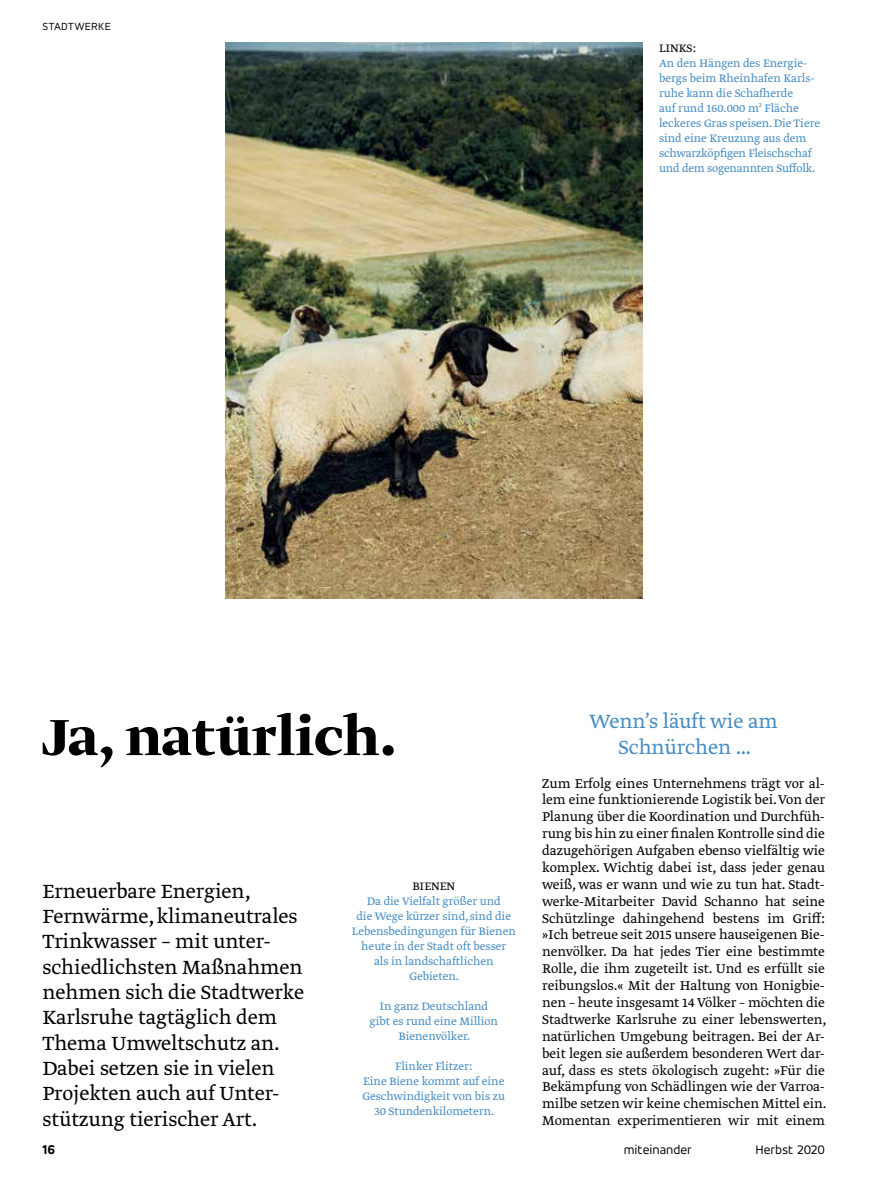
<style>
.page{position:relative;width:893px;height:1191px;background:#fff}
.page>*{position:absolute;margin:0;border:0;box-sizing:border-box;transform-origin:0 0}
.t1{font:700 60px "Greta Display Std";color:#000}
.t2{font:22.5px/25.3px "Greta Text Pro Light Plus";color:#000}
.t3{font:22.5px/25.3px "Greta Text Pro Light Plus";color:#458cc3;text-align:center}
.t4{font:15px/16.8px "Greta Text Pro Light Plus";color:#000;text-align:justify}
.t5{font:13.5px "Accord Alternate";color:#000}
.t6{font:700 expanded 13.5px "Accord Alternate";color:#000}
.t7{font:12.75px/15px "Greta Text Pro Light Plus";color:#458cc3;text-align:center}
.t8{font:12.75px "Greta Text Pro Light Plus";color:#000}
.t9{font:11.25px "Accord Alternate";letter-spacing:.025em;color:#000}
</style>
<div class="page">
<img style="left:225px;top:43px;width:417px;height:555px">
<p class="t9" style="left:43px;top:19px;width:70px">STADTWERKE</p>
<p class="t8" style="left:659px;top:40px;width:38px">LINKS:</p>
<p class="t7" style="left:659px;top:56px;width:162px;text-align:left">An den Hängen des Energie&shy;bergs beim Rheinhafen Karls&shy;ruhe kann die Schafherde<br>auf rund 160.000 m² Fläche leckeres Gras speisen. Die Tiere sind eine Kreuzung aus dem schwarzköpfigen Fleischschaf und dem sogenannten Suffolk.</p>
<h1 class="t1" style="left:43px;top:702px;width:356px">Ja, natürlich.</h1>
<p class="t2" style="left:43px;top:879px;width:263px">Erneuerbare Energien,<br>Fernwärme, klimaneutrales<br>Trinkwasser – mit unter&shy;schiedlichsten Maßnahmen nehmen sich die Stadtwerke<br>Karlsruhe tagtäglich dem<br>Thema Umweltschutz an.<br>Dabei setzen sie in vielen<br>Projekten auch auf Unter&shy;stützung tierischer Art.</p>
<p class="t8" style="left:412px;top:878px;width:44px">BIENEN</p>
<p class="t7" style="left:352px;top:894px;width:165px">Da die Vielfalt größer und<br>die Wege kürzer sind, sind die<br>Lebensbedingungen für Bienen heute in der Stadt oft besser<br>als in landschaftlichen<br>Gebieten.</p>
<p class="t7" style="left:369px;top:999px;width:130px">In ganz Deutschland gibt es rund eine Million<br>Bienenvölker.</p>
<p class="t7" style="left:362px;top:1058px;width:144px">Flinker Flitzer:<br>Eine Biene kommt auf eine<br>Geschwindigkeit von bis zu<br>30 Stundenkilometern.</p>
<h2 class="t3" style="left:589px;top:710px;width:190px">Wenn’s läuft wie am<br>Schnürchen …</h2>
<p class="t4" style="left:542px;top:775px;width:286px">Zum Erfolg eines Unternehmens trägt vor al&shy;lem eine funktionierende Logistik bei. Von der Planung über die Koordination und Durchfüh&shy;rung bis hin zu einer finalen Kontrolle sind die dazugehörigen Aufgaben ebenso vielfältig wie komplex. Wichtig dabei ist, dass jeder genau weiß, was er wann und wie zu tun hat. Stadt&shy;werke-Mitarbeiter David Schanno hat seine Schützlinge dahingehend bestens im Griff: »Ich betreue seit 2015 unsere hauseigenen Bie&shy;nenvölker. Da hat jedes Tier eine bestimmte Rolle, die ihm zugeteilt ist. Und es erfüllt sie reibungslos.« Mit der Haltung von Honigbie&shy;nen – heute insgesamt 14 Völker – möchten die Stadtwerke Karlsruhe zu einer lebenswerten, natürlichen Umgebung beitragen. Bei der Ar&shy;beit legen sie außerdem besonderen Wert dar&shy;auf, dass es stets ökologisch zugeht: »Für die Bekämpfung von Schädlingen wie der Varroa&shy;milbe setzen wir keine chemischen Mittel ein.<br>Momentan experimentieren wir mit einem</p>
<p class="t6" style="left:43px;top:1141px;width:14px">16</p>
<p class="t5" style="left:624px;top:1141px;width:69px">miteinander</p>
<p class="t5" style="left:755px;top:1141px;width:71px">Herbst 2020</p>
</div>
